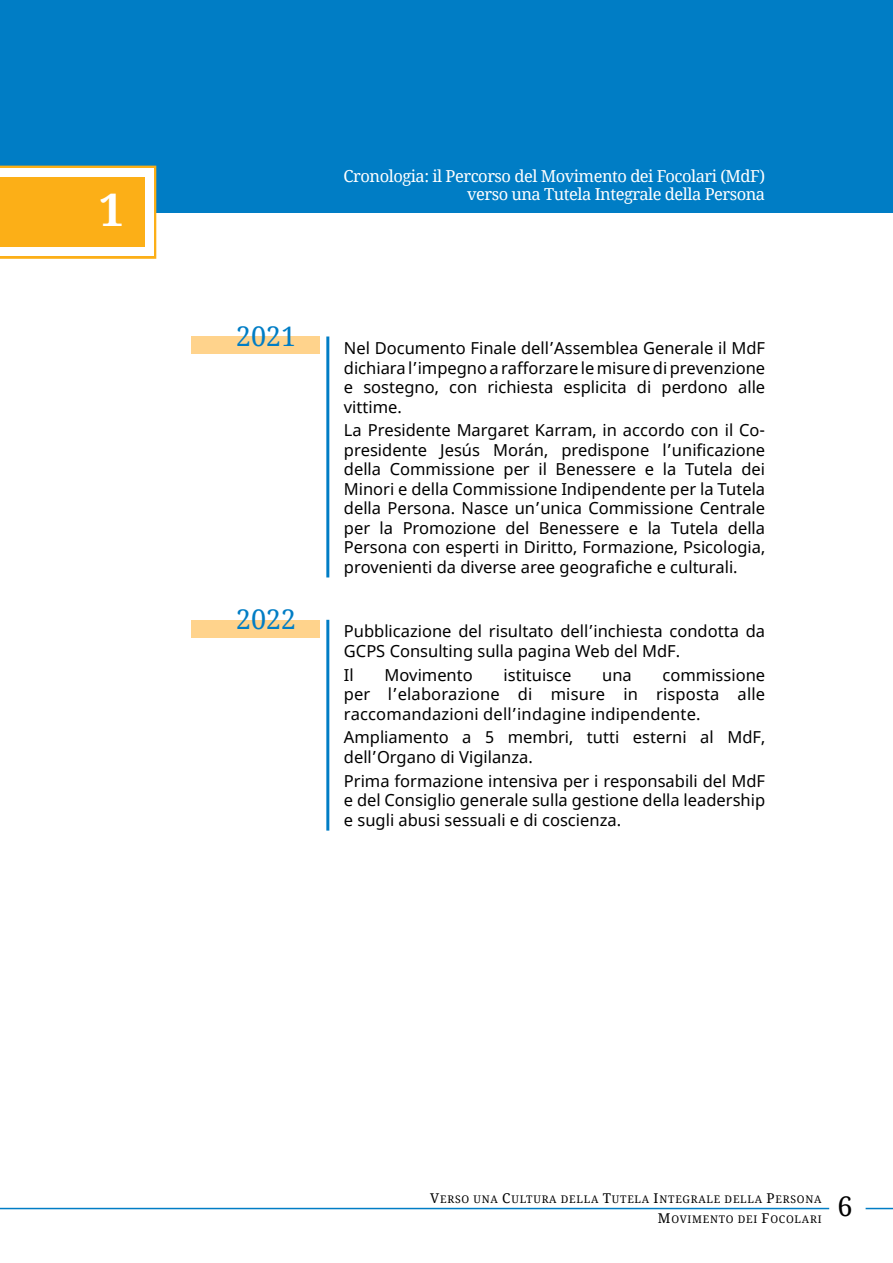
<style>
.page{position:relative;width:893px;height:1263px;background:#fff}
.page>*{position:absolute;margin:0;border:0;box-sizing:border-box;transform-origin:0 0}
.t1{font:700 45px "Noto Serif";color:#fff}
.t2{font:27px "Noto Serif";color:#007dc5}
.t3{font:27px "Noto Serif";color:#000}
.t4{font:16.5px/19.5px "Noto Sans";color:#000;text-align:justify}
.t5{font:16.5px/18px "Noto Serif";letter-spacing:-.03em;color:#fff;text-align:right}
.t6{font:10.5px/19.5px "Noto Serif";letter-spacing:.07em;color:#000;text-align:right}
.s1{font-size:13.5px}
</style>
<div class="page">
<hr style="left:0;top:1208px;width:829px;height:1px;background:#007dc5">
<svg style="left:866px;top:1208px;width:27px;height:1px"></svg>
<div style="left:0;top:0;width:893px;height:212px;background:#007dc5"></div>
<div style="left:0;top:166px;width:156px;height:93px;border:6px solid #fcaf17"></div>
<div style="left:0;top:169px;width:153px;height:87px;background:#fff"></div>
<div style="left:0;top:177px;width:144px;height:70px;background:#fcaf17"></div>
<div style="left:191px;top:336px;width:128px;height:18px;background:#ffd38c"></div>
<hr style="left:326px;top:336px;width:3px;height:241px;background:#007dc5">
<div style="left:191px;top:620px;width:128px;height:18px;background:#ffd38c"></div>
<hr style="left:326px;top:620px;width:3px;height:211px;background:#007dc5">
<h1 class="t1" style="left:99px;top:178px;width:27px">1</h1>
<h2 class="t2" style="left:236px;top:317px;width:62px">2021</h2>
<h2 class="t2" style="left:236px;top:601px;width:62px">2022</h2>
<p class="t5" style="left:344px;top:166px;width:423px">Cronologia: il Percorso del Movimento dei Focolari (MdF) verso una Tutela Integrale della Persona</p>
<p class="t4" style="left:344px;top:339px;width:423px">Nel Documento Finale dell’Assemblea Generale il MdF dichiara l’impegno a rafforzare le misure di prevenzione e sostegno, con richiesta esplicita di perdono alle vittime.</p>
<p class="t4" style="left:344px;top:421px;width:423px">La Presidente Margaret Karram, in accordo con il Co&shy;presidente Jesús Morán, predispone l’unificazione della Commissione per il Benessere e la Tutela dei Minori e della Commissione Indipendente per la Tutela della Persona. Nasce un’unica Commissione Centrale per la Promozione del Benessere e la Tutela della Persona con esperti in Diritto, Formazione, Psicologia, provenienti da diverse aree geografiche e culturali.</p>
<p class="t4" style="left:344px;top:622px;width:423px">Pubblicazione del risultato dell’inchiesta condotta da<br>GCPS Consulting sulla pagina Web del MdF.</p>
<p class="t4" style="left:344px;top:665px;width:11px">Il</p>
<p class="t4" style="left:384px;top:665px;width:90px">Movimento</p>
<p class="t4" style="left:504px;top:665px;width:69px">istituisce</p>
<p class="t4" style="left:602px;top:665px;width:31px">una</p>
<p class="t4" style="left:344px;top:665px;width:423px;text-indent:319px">commissione per l’elaborazione di misure in risposta alle raccomandazioni dell’indagine indipendente.</p>
<p class="t4" style="left:344px;top:728px;width:423px">Ampliamento a 5 membri, tutti esterni al MdF, dell’Organo di Vigilanza.</p>
<p class="t4" style="left:344px;top:772px;width:423px">Prima formazione intensiva per i responsabili del MdF e del Consiglio generale sulla gestione della leadership e sugli abusi sessuali e di coscienza.</p>
<p class="t6" style="left:430px;top:1189px;width:393px"><span class="s1">V</span>ERSO UNA <span class="s1">C</span>ULTURA DELLA <span class="s1">T</span>UTELA <span class="s1">I</span>NTEGRALE DELLA <span class="s1">P</span>ERSONA<br><span class="s1">M</span>OVIMENTO DEI <span class="s1">F</span>OCOLARI</p>
<h2 class="t3" style="left:838px;top:1187px;width:17px">6</h2>
</div>
